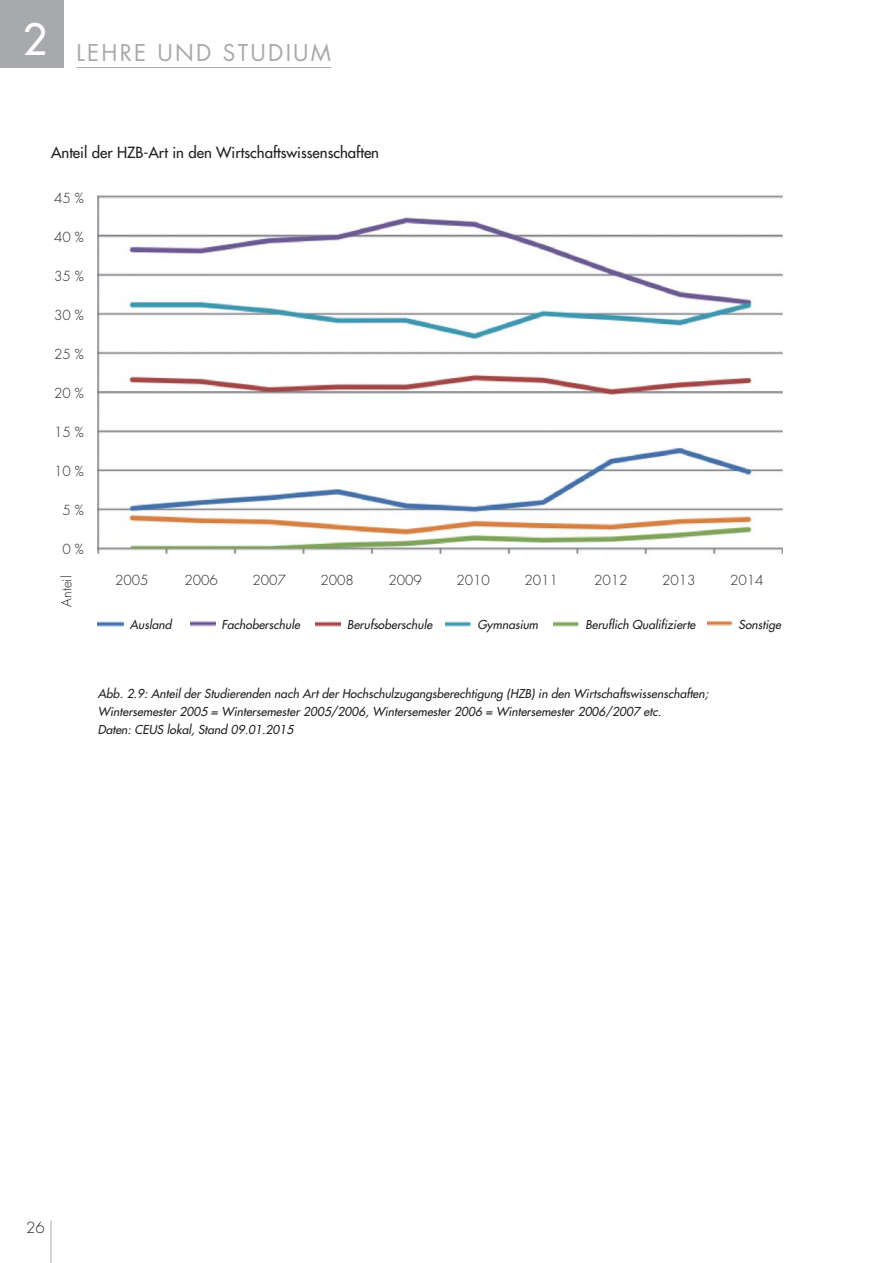
<style>
.page{position:relative;width:893px;height:1263px;background:#fff}
.page>*{position:absolute;margin:0;border:0;box-sizing:border-box;transform-origin:0 0}
.t1{font:22.5px "Futura";letter-spacing:.1em;color:#a7a9ac}
.t2{font:15px "Futura";color:#231f20}
.t3{font:300 15px "Futura";color:#231f20}
.t4{font:300 13.5px "Futura";color:#231f20}
.t5{font:italic 12px/18px "Futura";letter-spacing:.005em;color:#231f20}
</style>
<div class="page">
<hr style="left:51px;top:1220px;width:1px;height:43px;background:#a7a9ac">
<div style="left:0;top:0;width:64px;height:68px;background:#a7a9ac"></div>
<hr style="left:77px;top:67px;width:254px;height:1px;background:#a7a9ac">
<img style="left:98px;top:195px;width:684px;height:360px">
<img style="left:98px;top:621px;width:25px;height:6px">
<img style="left:707px;top:620px;width:25px;height:6px">
<img style="left:190px;top:621px;width:25px;height:6px">
<img style="left:315px;top:621px;width:26px;height:6px">
<img style="left:446px;top:621px;width:25px;height:6px">
<img style="left:553px;top:621px;width:26px;height:6px">
<h1 class="t1" style="left:23px;top:43px;width:310px"><sup>2</sup> LEHRE UND STUDIUM</h1>
<p class="t2" style="left:51px;top:145px;width:330px">Anteil der HZB-Art in den Wirtschaftswissenschaften</p>
<p class="t4" style="left:54px;top:191px;width:31px">45 %</p>
<p class="t4" style="left:54px;top:230px;width:31px">40 %</p>
<p class="t4" style="left:54px;top:269px;width:31px">35 %</p>
<p class="t4" style="left:54px;top:308px;width:31px">30 %</p>
<p class="t4" style="left:54px;top:347px;width:31px">25 %</p>
<p class="t4" style="left:54px;top:386px;width:31px">20 %</p>
<p class="t4" style="left:54px;top:425px;width:31px">15 %</p>
<p class="t4" style="left:54px;top:464px;width:31px">10 %</p>
<p class="t4" style="left:62px;top:503px;width:23px">5 %</p>
<p class="t4" style="left:62px;top:542px;width:23px">0 %</p>
<p class="t4" style="left:60px;top:606px;width:32px;rotate:-90deg">Anteil</p>
<p class="t4" style="left:115px;top:573px;width:35px">2005</p>
<p class="t4" style="left:184px;top:573px;width:35px">2006</p>
<p class="t4" style="left:252px;top:573px;width:35px">2007</p>
<p class="t4" style="left:320px;top:573px;width:35px">2008</p>
<p class="t4" style="left:388px;top:573px;width:35px">2009</p>
<p class="t4" style="left:456px;top:573px;width:35px">2010</p>
<p class="t4" style="left:524px;top:573px;width:35px">2011</p>
<p class="t4" style="left:594px;top:573px;width:35px">2012</p>
<p class="t4" style="left:662px;top:573px;width:35px">2013</p>
<p class="t4" style="left:730px;top:573px;width:35px">2014</p>
<p class="t5" style="left:130px;top:617px;width:45px">Ausland</p>
<p class="t5" style="left:221px;top:617px;width:82px">Fachoberschule</p>
<p class="t5" style="left:347px;top:617px;width:89px">Berufsoberschule</p>
<p class="t5" style="left:478px;top:617px;width:64px">Gymnasium</p>
<p class="t5" style="left:585px;top:617px;width:114px">Beruflich Qualifizierte</p>
<p class="t5" style="left:739px;top:617px;width:46px">Sonstige</p>
<p class="t5" style="left:98px;top:686px;width:614px">Abb. 2.9: Anteil der Studierenden nach Art der Hochschulzugangsberechtigung (HZB) in den Wirtschaftswissenschaften;<br>Wintersemester 2005 = Wintersemester 2005/2006, Wintersemester 2006 = Wintersemester 2006/2007 etc.<br>Daten: CEUS lokal, Stand 09.01.2015</p>
<p class="t3" style="left:26px;top:1220px;width:20px">26</p>
</div>
